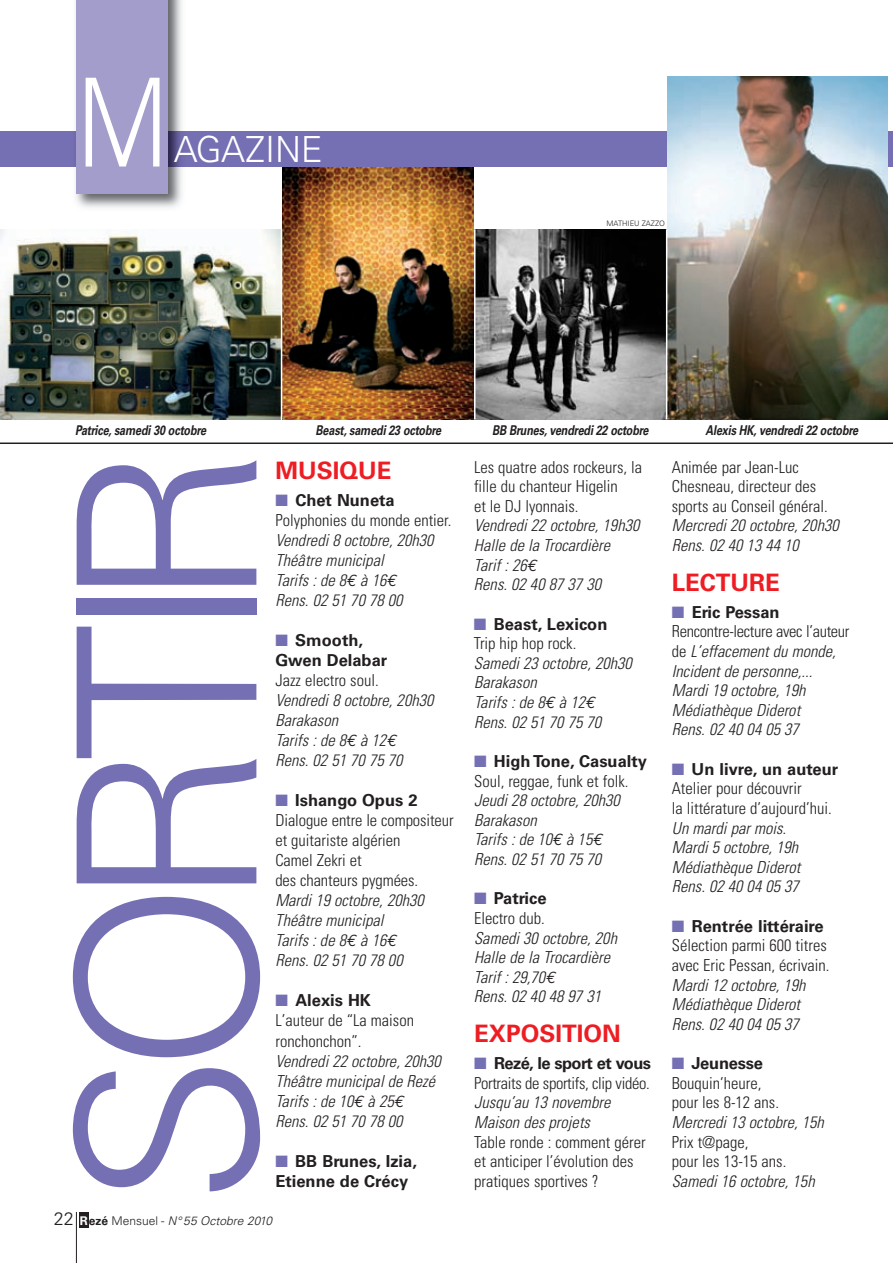
<style>
.page{position:relative;width:893px;height:1263px;background:#fff}
.page>*{position:absolute;margin:0;border:0;box-sizing:border-box;transform-origin:0 0}
.t1{font:300 249px "Univers";letter-spacing:-.08em;color:#756fb3}
.t2{font:300 123px "Univers";color:#fff;scale:.8 1}
.t3{font:300 36px "Univers";color:#fff}
.t4{font:700 24px "Univers";color:#ee1d23}
.t5{font:italic 300 condensed 16.5px/19.6px "Univers";letter-spacing:.005em;color:#231f20}
.t6{font:300 condensed 16.5px/19.6px "Univers";color:#231f20}
.t7{font:300 condensed 16.5px/19.6px "Univers";letter-spacing:-.02em;color:#231f20}
.t8{font:700 16.5px/20px "Univers";color:#231f20}
.t9{font:italic 700 13.5px "Univers";letter-spacing:-.01em;color:#231f20;scale:.8 1}
.t10{font:italic 300 12px "Univers";letter-spacing:.005em;color:#231f20}
.t11{font:300 7.5px "Univers";color:#231f20}
.s1{color:#756fb3}
.s2{font-weight:700;font-stretch:normal}
.s3{font-family:"Euro Mono";font-weight:400;font-stretch:normal}
.s4{font-weight:700;font-style:normal;font-stretch:normal}
.s5{font-style:normal}
.s6{font-style:normal;font-size:18px}
.s7{font-weight:700;font-style:normal;color:#fff}
.s8{font-weight:700;font-style:normal}
</style>
<div class="page">
<img style="left:282px;top:167px;width:192px;height:252px">
<div style="left:0;top:132px;width:893px;height:35px;background:#756fb3"></div>
<img style="left:70px;top:0;width:117px;height:208px">
<div style="left:77px;top:0;width:91px;height:194px;background:#a39dcc"></div>
<hr style="left:0;top:442px;width:893px;height:2px;background:#231f20">
<img style="left:0;top:230px;width:281px;height:189px">
<img style="left:475px;top:230px;width:191px;height:189px">
<img style="left:668px;top:77px;width:219px;height:342px">
<div style="left:79px;top:1212px;width:10px;height:15px;background:#231f20"></div>
<hr style="left:76px;top:1212px;width:1px;height:51px;background:#231f20">
<h2 class="t2" style="left:76px;top:78px;width:118px">M</h2>
<h3 class="t3" style="left:174px;top:136px;width:151px">AGAZINE</h3>
<p class="t11" style="left:606px;top:221px;width:60px">MATHIEU ZAZZO</p>
<p class="t9" style="left:75px;top:425px;width:166px">Patrice, samedi 30 octobre</p>
<p class="t9" style="left:315px;top:425px;width:159px">Beast, samedi 23 octobre</p>
<p class="t9" style="left:492px;top:425px;width:197px">BB Brunes, vendredi 22 octobre</p>
<p class="t9" style="left:706px;top:425px;width:192px">Alexis HK, vendredi 22 octobre</p>
<h3 class="t4" style="left:276px;top:461px;width:117px">MUSIQUE</h3>
<p class="t6" style="left:276px;top:492px;width:177px"><span class="s1">■</span> <span class="s2">Chet Nuneta<br></span>Polyphonies du monde entier.</p>
<p class="t5" style="left:275px;top:532px;width:160px">Vendredi 8 octobre, 20h30<br>Théâtre municipal<br>Tarifs : de 8<span class="s3">€</span> à 16<span class="s3">€<br></span>Rens. 02 51 70 78 00</p>
<p class="t8" style="left:275px;top:632px;width:113px"><span class="s1">■</span> Smooth,<br>Gwen Delabar</p>
<p class="t6" style="left:275px;top:672px;width:105px">Jazz electro soul.</p>
<p class="t5" style="left:275px;top:692px;width:160px">Vendredi 8 octobre, 20h30<br>Barakason<br>Tarifs : de 8<span class="s3">€</span> à 12<span class="s3">€<br></span>Rens. 02 51 70 75 70</p>
<p class="t6" style="left:275px;top:792px;width:180px"><span class="s1">■</span> <span class="s2">Ishango Opus 2<br></span>Dialogue entre le compositeur et guitariste algérien<br>Camel Zekri et<br>des chanteurs pygmées.</p>
<p class="t5" style="left:275px;top:892px;width:150px;line-height:20.1px">Mardi 19 octobre, 20h30<br>Théâtre municipal<br>Tarifs : de 8<span class="s3">€</span> à 16<span class="s3">€<br></span>Rens. 02 51 70 78 00</p>
<p class="t6" style="left:275px;top:992px;width:140px"><span class="s1">■</span> <span class="s2">Alexis HK<br></span>L’auteur de “La maison ronchonchon”.</p>
<p class="t5" style="left:275px;top:1052px;width:167px">Vendredi 22 octobre, 20h30<br>Théâtre municipal de Rezé<br>Tarifs : de 10<span class="s3">€</span> à 25<span class="s3">€<br></span>Rens. 02 51 70 78 00</p>
<p class="t8" style="left:275px;top:1152px;width:143px"><span class="s1">■</span> BB Brunes, Izia,<br>Etienne de Crécy</p>
<h1 class="t1" style="left:77px;top:1206px;width:763px;rotate:-90deg">SORTIR</h1>
<p class="t6" style="left:474px;top:458px;width:170px">Les quatre ados rockeurs, la fille du chanteur Higelin<br>et le DJ lyonnais.</p>
<p class="t5" style="left:474px;top:517px;width:167px">Vendredi 22 octobre, 19h30<br>Halle de la Trocardière<br>Tarif : 26<span class="s3">€<br></span>Rens. 02 40 87 37 30</p>
<p class="t6" style="left:474px;top:615px;width:135px"><span class="s1">■</span> <span class="s2">Beast, Lexicon<br></span>Trip hip hop rock.</p>
<p class="t5" style="left:474px;top:654px;width:159px">Samedi 23 octobre, 20h30<br>Barakason<br>Tarifs : de 8<span class="s3">€</span> à 12<span class="s3">€<br></span>Rens. 02 51 70 75 70</p>
<p class="t6" style="left:474px;top:753px;width:174px"><span class="s1">■</span> <span class="s2">High Tone, Casualty<br></span>Soul, reggae, funk et folk.</p>
<p class="t5" style="left:474px;top:792px;width:147px">Jeudi 28 octobre, 20h30<br>Barakason<br>Tarifs : de 10<span class="s3">€</span> à 15<span class="s3">€<br></span>Rens. 02 51 70 75 70</p>
<p class="t6" style="left:474px;top:890px;width:74px"><span class="s1">■</span> <span class="s2">Patrice<br></span>Electro dub.</p>
<p class="t5" style="left:474px;top:929px;width:145px">Samedi 30 octobre, 20h<br>Halle de la Trocardière<br>Tarif : 29,70<span class="s3">€<br></span>Rens. 02 40 48 97 31</p>
<h3 class="t4" style="left:474px;top:1025px;width:148px">EXPOSITION</h3>
<p class="t7" style="left:474px;top:1055px;width:178px"><span class="s1">■</span> <span class="s2">Rezé, le sport et vous<br></span>Portraits de sportifs, clip vidéo.</p>
<p class="t5" style="left:474px;top:1094px;width:138px">Jusqu’au 13 novembre<br>Maison des projets</p>
<p class="t6" style="left:474px;top:1133px;width:173px">Table ronde : comment gérer et anticiper l’évolution des pratiques sportives ?</p>
<p class="t6" style="left:672px;top:458px;width:157px">Animée par Jean-Luc<br>Chesneau, directeur des sports au Conseil général.</p>
<p class="t5" style="left:672px;top:517px;width:168px">Mercredi 20 octobre, 20h30<br>Rens. 02 40 13 44 10</p>
<h3 class="t4" style="left:672px;top:574px;width:109px">LECTURE</h3>
<p class="t5" style="left:672px;top:603px;width:179px"><span class="s1">■</span> <span class="s4">Eric Pessan<br></span><span class="s5">Rencontre-lecture avec l’auteur de</span> L’effacement du monde,<br>Incident de personne,...<br>Mardi 19 octobre, 19h<br>Médiathèque Diderot<br>Rens. 02 40 04 05 37</p>
<p class="t6" style="left:672px;top:760px;width:168px"><span class="s1">■</span> <span class="s2">Un livre, un auteur<br></span>Atelier pour découvrir<br>la littérature d’aujourd’hui.</p>
<p class="t5" style="left:672px;top:819px;width:130px">Un mardi par mois.<br>Mardi 5 octobre, 19h<br>Médiathèque Diderot<br>Rens. 02 40 04 05 37</p>
<p class="t6" style="left:672px;top:917px;width:159px"><span class="s1">■</span> <span class="s2">Rentrée littéraire<br></span>Sélection parmi 600 titres avec Eric Pessan, écrivain.</p>
<p class="t5" style="left:672px;top:976px;width:135px">Mardi 12 octobre, 19h<br>Médiathèque Diderot<br>Rens. 02 40 04 05 37</p>
<p class="t6" style="left:672px;top:1055px;width:109px"><span class="s1">■</span> <span class="s2">Jeunesse<br></span>Bouquin’heure, pour les 8-12 ans.</p>
<p class="t5" style="left:672px;top:1114px;width:154px">Mercredi 13 octobre, 15h</p>
<p class="t6" style="left:672px;top:1133px;width:116px">Prix t@page,<br>pour les 13-15 ans.</p>
<p class="t5" style="left:672px;top:1173px;width:144px">Samedi 16 octobre, 15h</p>
<p class="t10" style="left:54px;top:1217px;width:220px"><span class="s6">22</span> <span class="s7">R</span><span class="s8">ezé</span> <span class="s5">Mensuel -</span> N° 55 Octobre 2010</p>
</div>
